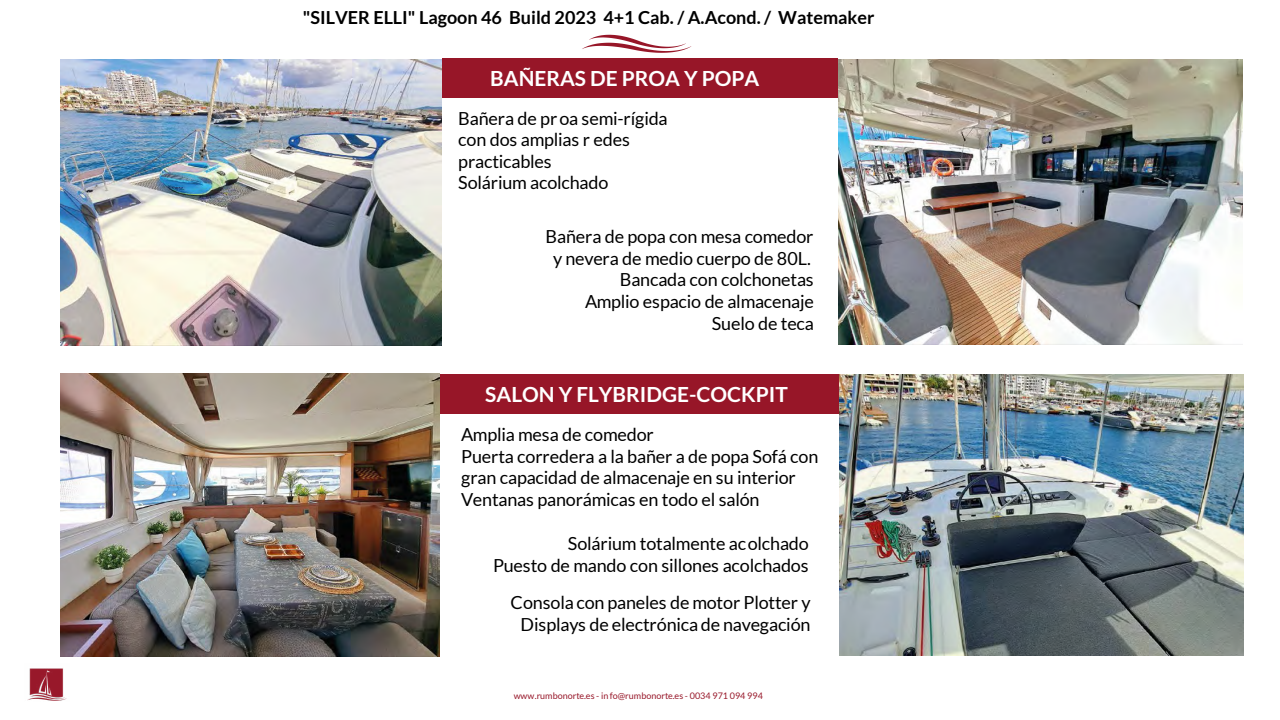
<style>
.page{position:relative;width:1280px;height:720px;background:#fff}
.page>*{position:absolute;margin:0;border:0;box-sizing:border-box;transform-origin:0 0}
.t1{font:700 20.9px "Lato";color:#fff}
.t2{font:18px/21.6px "Lato";letter-spacing:-.01em;color:#000}
.t3{font:700 18px "Lato";color:#000}
.t4{font:9px "Lato";color:#98182a}
.s1{font-style:inherit}
</style>
<div class="page">
<img style="left:27px;top:668px;width:40px;height:33px">
<svg style="left:582px;top:35px;width:109px;height:18px"></svg>
<div style="left:443px;top:59px;width:395px;height:39px;background:#971628"></div>
<div style="left:440px;top:374px;width:399px;height:39px;background:#971628"></div>
<img style="left:60px;top:60px;width:381px;height:286px">
<img style="left:839px;top:60px;width:404px;height:285px">
<img style="left:60px;top:374px;width:379px;height:282px">
<img style="left:840px;top:374px;width:404px;height:281px">
<p class="t3" style="left:303px;top:7px;width:573px"><span class="s1">"</span>SILVER ELLI<span class="s1">" Lagoon 46</span> Build 20<span class="s1">23 4+1</span> Cab. / A.Acond. / Watemaker</p>
<p class="t1" style="left:490px;top:67px;width:271px">BAÑERAS DE PROA Y POPA</p>
<p class="t2" style="left:458px;top:107px;width:211px">Bañera de proa semi-rígida con dos amplias r edes practicables<br>Solárium acolchado</p>
<p class="t2" style="left:546px;top:226px;width:270px;text-align:right">Bañera de popa con mesa comedor y nevera de medio cuerpo de 80L.<br>Bancada con colchonetas<br>Amplio espacio de almacenaje<br>Suelo de teca</p>
<p class="t1" style="left:485px;top:383px;width:304px">SALON Y FLYBRIDGE-COCKPIT</p>
<p class="t2" style="left:461px;top:424px;width:359px">Amplia mesa de comedor<br>Puerta corredera a la bañer a de popa Sofá con gran capacidad de almacenaje en su interior Ventanas panorámicas en todo el salón</p>
<p class="t2" style="left:493px;top:532px;width:317px;line-height:22.4px;text-align:right">Solárium totalmente acolchado<br>Puesto de mando con sillones acolchados</p>
<p class="t2" style="left:510px;top:592px;width:302px;text-align:center">Consola con paneles de motor Plotter y<br><span class="s1">D</span>isplays de electrónica de navegación</p>
<p class="t4" style="left:514px;top:690px;width:251px">www.rumbonorte.es - in fo@rumbonorte.es - 0034 971 094 994</p>
</div>
